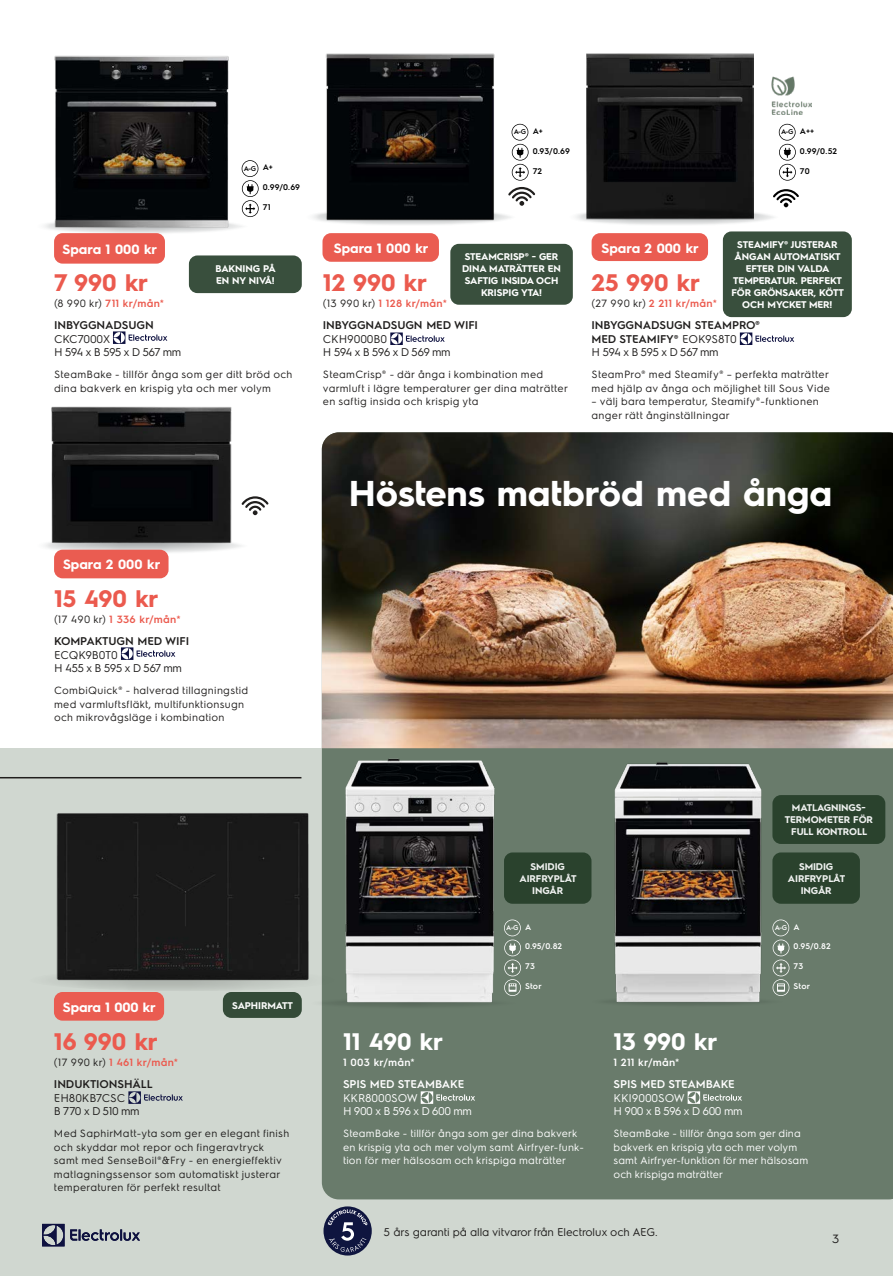
<style>
.page{position:relative;width:893px;height:1276px;background:#fff}
.page>*{position:absolute;margin:0;border:0;box-sizing:border-box;transform-origin:0 0}
.t1{font:700 36px "Electrolux Sans";color:#fff}
.t2{font:700 24px "Electrolux Sans";color:#eb5a4e}
.t3{font:700 24px "Electrolux Sans";color:#fff}
.t4{font:700 13.5px "Electrolux Sans";color:#fff}
.t5{font:12px "Electrolux Sans";color:#201e1d}
.t6{font:600 11.25px/13.5px "Electrolux Sans";letter-spacing:-.01em;color:#201e1d}
.t7{font:11.25px/13.5px "Electrolux Sans";letter-spacing:-.01em;color:#201e1d}
.t8{font:11.25px/13.5px "Electrolux Sans";letter-spacing:-.025em;color:#fff}
.t9{font:600 11.25px "Electrolux Sans";letter-spacing:-.01em;color:#fff}
.t10{font:11.25px/13.5px "Electrolux Sans";letter-spacing:-.04em;color:#201e1d}
.t11{font:11.25px/13.5px "Electrolux Sans";letter-spacing:-.045em;color:#201e1d}
.t12{font:10.5px/13.5px "Electrolux Sans";letter-spacing:.03em;color:#201e1d}
.t13{font:10.5px/13.5px "Electrolux Sans";letter-spacing:.01em;color:#fff}
.t14{font:600 10.5px "Electrolux Sans";letter-spacing:.03em;color:#eb5a4e}
.t15{font:600 10.5px "Electrolux Sans";letter-spacing:.03em;color:#fff}
.t16{font:700 9.75px/12px "Electrolux Sans";letter-spacing:-.01em;color:#fff;text-align:center}
.t17{font:600 8.25px "Electrolux Sans";letter-spacing:.01em;color:#000}
.t18{font:600 8.25px "Electrolux Sans";letter-spacing:.015em;color:#fff}
.t19{font:600 6.9px "Electrolux Sans";color:#000}
.t20{font:600 6.9px "Electrolux Sans";color:#fff}
.s1{font-weight:400;color:#201e1d}
.s2{font-size:8.25px}
.s3{font-weight:400}
</style>
<div class="page">
<div style="left:0;top:748px;width:893px;height:528px;background:#d0d7d0"></div>
<div style="left:322px;top:748px;width:571px;height:451px;background:#697b6b"></div>
<img style="left:322px;top:432px;width:571px;height:316px">
<img style="left:586px;top:53px;width:167px;height:158px">
<svg style="left:300px;top:207px;width:217px;height:21px"></svg>
<img style="left:46px;top:55px;width:192px;height:180px">
<svg style="left:30px;top:536px;width:221px;height:20px"></svg>
<img style="left:46px;top:406px;width:192px;height:144px">
<div style="left:56px;top:813px;width:253px;height:160px;background:#1a1a1a"></div>
<svg style="left:390px;top:332px;width:55px;height:13px"></svg>
<svg style="left:508px;top:187px;width:27px;height:19px"></svg>
<svg style="left:241px;top:496px;width:28px;height:19px"></svg>
<div style="left:592px;top:233px;width:116px;height:28px;background:#ea5c51;border-radius:9px"></div>
<svg style="left:740px;top:332px;width:54px;height:13px"></svg>
<div style="left:322px;top:233px;width:117px;height:29px;background:#ea5c51;border-radius:9px"></div>
<svg style="left:773px;top:189px;width:26px;height:18px"></svg>
<img style="left:771px;top:76px;width:41px;height:39px">
<svg style="left:688px;top:1091px;width:54px;height:13px"></svg>
<div style="left:584px;top:995px;width:203px;height:14px;background:#687a6a;border-radius:50%"></div>
<img style="left:606px;top:753px;width:165px;height:259px">
<svg style="left:302px;top:996px;width:220px;height:15px"></svg>
<img style="left:338px;top:752px;width:165px;height:258px">
<svg style="left:421px;top:1091px;width:54px;height:13px"></svg>
<svg style="left:504px;top:919px;width:17px;height:77px"></svg>
<svg style="left:772px;top:919px;width:17px;height:77px"></svg>
<div style="left:504px;top:852px;width:87px;height:51px;background:#2a422d;border-radius:9px"></div>
<div style="left:772px;top:852px;width:88px;height:51px;background:#2a422d;border-radius:9px"></div>
<div style="left:223px;top:992px;width:79px;height:26px;background:#344b38;border-radius:9px"></div>
<div style="left:772px;top:795px;width:113px;height:49px;background:#2a422d;border-radius:9px"></div>
<div style="left:450px;top:244px;width:123px;height:61px;background:#394f3d;border-radius:9px"></div>
<div style="left:723px;top:231px;width:129px;height:86px;background:#394f3d;border-radius:9px"></div>
<hr style="left:0;top:777px;width:301px;height:1px;background:#201e1d">
<svg style="left:26px;top:968px;width:316px;height:23px"></svg>
<img style="left:318px;top:53px;width:186px;height:175px">
<svg style="left:563px;top:207px;width:217px;height:21px"></svg>
<svg style="left:128px;top:1091px;width:55px;height:13px"></svg>
<div style="left:54px;top:992px;width:110px;height:28px;background:#ea5c51;border-radius:9px"></div>
<svg style="left:512px;top:124px;width:17px;height:57px"></svg>
<svg style="left:779px;top:124px;width:17px;height:57px"></svg>
<div style="left:54px;top:233px;width:111px;height:31px;background:#ea5c51;border-radius:9px"></div>
<div style="left:54px;top:550px;width:115px;height:28px;background:#ea5c51;border-radius:9px"></div>
<svg style="left:113px;top:331px;width:54px;height:13px"></svg>
<svg style="left:121px;top:647px;width:54px;height:13px"></svg>
<div style="left:189px;top:255px;width:113px;height:38px;background:#394f3d;border-radius:9px"></div>
<svg style="left:242px;top:160px;width:17px;height:57px"></svg>
<svg style="left:42px;top:1224px;width:98px;height:22px"></svg>
<svg style="left:323px;top:1206px;width:49px;height:49px"></svg>
<svg style="left:328px;top:1209px;width:39px;height:43px"></svg>
<p class="t4" style="left:63px;top:240px;width:96px">Spara 1 000 kr</p>
<h2 class="t2" style="left:54px;top:266px;width:96px">7 990 kr</h2>
<p class="t14" style="left:54px;top:296px;width:112px"><span class="s1">(8 990 kr)</span> 711 kr/mån*</p>
<p class="t19" style="left:244px;top:163px;width:31px">A-G <span class="s2">A+</span></p>
<p class="t17" style="left:263px;top:181px;width:39px">0.99/0.69</p>
<p class="t17" style="left:263px;top:201px;width:10px">71</p>
<p class="t16" style="left:215px;top:262px;width:62px;text-align:left">BAKNING PÅ<br>EN NY NIVÅ!</p>
<p class="t6" style="left:54px;top:318px;width:101px">INBYGGNADSUGN</p>
<p class="t11" style="left:54px;top:331px;width:129px">CKC7000X<br>H 594 x B 595 x D 567 mm</p>
<p class="t12" style="left:54px;top:367px;width:240px">SteamBake - tillför ånga som ger ditt bröd och dina bakverk en krispig yta och mer volym</p>
<p class="t4" style="left:63px;top:555px;width:99px">Spara 2 000 kr</p>
<h2 class="t2" style="left:54px;top:582px;width:106px">15 490 kr</h2>
<p class="t14" style="left:54px;top:612px;width:128px"><span class="s1">(17 490 kr)</span> 1 336 kr/mån*</p>
<p class="t6" style="left:54px;top:634px;width:137px">KOMPAKTUGN MED WIFI</p>
<p class="t10" style="left:54px;top:647px;width:129px">ECQK9B0T0<br>H 455 x B 595 x D 567 mm</p>
<p class="t12" style="left:54px;top:683px;width:196px">CombiQuick® - halverad tillagningstid med varmluftsfläkt, multifunktionsugn och mikrovågsläge i kombination</p>
<p class="t19" style="left:514px;top:127px;width:31px">A-G <span class="s2">A+</span></p>
<p class="t17" style="left:533px;top:145px;width:39px">0.93/0.69</p>
<p class="t17" style="left:533px;top:165px;width:11px">72</p>
<p class="t19" style="left:781px;top:127px;width:35px">A-G <span class="s2">A++</span></p>
<p class="t17" style="left:800px;top:145px;width:39px">0.99/0.52</p>
<p class="t17" style="left:800px;top:165px;width:11px">70</p>
<p class="t4" style="left:334px;top:238px;width:96px">Spara 1 000 kr</p>
<h2 class="t2" style="left:323px;top:266px;width:106px">12 990 kr</h2>
<p class="t14" style="left:323px;top:296px;width:125px"><span class="s1">(13 990 kr)</span> 1 128 kr/mån*</p>
<p class="t16" style="left:462px;top:250px;width:100px">STEAMCRISP® - GER<br>DINA MATRÄTTER EN<br>SAFTIG INSIDA OCH<br>KRISPIG YTA!</p>
<p class="t6" style="left:323px;top:318px;width:157px">INBYGGNADSUGN MED WIFI</p>
<p class="t7" style="left:323px;top:331px;width:129px">CKH9000B0<br>H 594 x B 596 x D 569 mm</p>
<p class="t12" style="left:323px;top:367px;width:246px">SteamCrisp® - där ånga i kombination med varmluft i lägre temperaturer ger dina maträtter en saftig insida och krispig yta</p>
<p class="t4" style="left:601px;top:238px;width:99px">Spara 2 000 kr</p>
<h2 class="t2" style="left:592px;top:266px;width:110px">25 990 kr</h2>
<p class="t14" style="left:592px;top:296px;width:127px"><span class="s1">(27 990 kr)</span> 2 211 kr/mån*</p>
<p class="t16" style="left:731px;top:238px;width:114px">STEAMIFY® JUSTERAR<br>ÅNGAN AUTOMATISKT<br>EFTER DIN VALDA<br>TEMPERATUR. PERFEKT<br>FÖR GRÖNSAKER, KÖTT<br>OCH MYCKET MER!</p>
<p class="t6" style="left:592px;top:318px;width:170px">INBYGGNADSUGN STEAMPRO®<br>MED STEAMIFY® <span class="s3">EOK9S8T0<br>H 594 x B 595 x D 567 mm</span></p>
<p class="t12" style="left:592px;top:367px;width:240px">SteamPro® med Steamify® – perfekta maträtter med hjälp av ånga och möjlighet till Sous Vide</p>
<p class="t12" style="left:592px;top:394px;width:229px">– välj bara temperatur, Steamify®-funktionen anger rätt ånginställningar</p>
<h1 class="t1" style="left:349px;top:468px;width:485px">Höstens matbröd med ånga</h1>
<p class="t4" style="left:63px;top:997px;width:94px">Spara 1 000 kr</p>
<h2 class="t2" style="left:54px;top:1025px;width:105px">16 990 kr</h2>
<p class="t14" style="left:54px;top:1054px;width:126px"><span class="s1">(17 990 kr)</span> 1 461 kr/mån*</p>
<p class="t16" style="left:232px;top:999px;width:62px">SAPHIRMATT</p>
<p class="t6" style="left:54px;top:1076px;width:100px">INDUKTIONSHÄLL</p>
<p class="t7" style="left:54px;top:1090px;width:87px">EH80KB7CSC<br>B 770 x D 510 mm</p>
<p class="t12" style="left:54px;top:1126px;width:237px">Med SaphirMatt-yta som ger en elegant finish och skyddar mot repor och fingeravtryck samt med SenseBoil®&amp;Fry - en energieffektiv matlagningssensor som automatiskt justerar temperaturen för perfekt resultat</p>
<p class="t16" style="left:785px;top:801px;width:90px">MATLAGNINGS-<br>TERMOMETER FÖR<br>FULL KONTROLL</p>
<p class="t16" style="left:519px;top:860px;width:59px">SMIDIG<br>AIRFRYPLÅT<br>INGÅR</p>
<p class="t16" style="left:788px;top:860px;width:59px">SMIDIG<br>AIRFRYPLÅT<br>INGÅR</p>
<h2 class="t3" style="left:343px;top:1025px;width:102px">11 490 kr</h2>
<p class="t15" style="left:343px;top:1054px;width:73px">1 003 kr/mån*</p>
<p class="t20" style="left:506px;top:922px;width:27px">A-G <span class="s2">A</span></p>
<p class="t18" style="left:525px;top:941px;width:39px">0.95/0.82</p>
<p class="t18" style="left:525px;top:960px;width:11px">73</p>
<p class="t18" style="left:525px;top:980px;width:18px">Stor</p>
<p class="t9" style="left:343px;top:1076px;width:123px">SPIS MED STEAMBAKE</p>
<p class="t8" style="left:343px;top:1090px;width:130px">KKR8000SOW<br>H 900 x B 596 x D 600 mm</p>
<p class="t13" style="left:343px;top:1126px;width:242px">SteamBake - tillför ånga som ger dina bakverk en krispig yta och mer volym samt Airfryer-funk&shy;tion för mer hälsosam och krispiga maträtter</p>
<h2 class="t3" style="left:614px;top:1025px;width:105px">13 990 kr</h2>
<p class="t15" style="left:614px;top:1054px;width:67px">1 211 kr/mån*</p>
<p class="t20" style="left:775px;top:922px;width:27px">A-G <span class="s2">A</span></p>
<p class="t18" style="left:794px;top:941px;width:39px">0.95/0.82</p>
<p class="t18" style="left:794px;top:960px;width:11px">73</p>
<p class="t18" style="left:794px;top:980px;width:18px">Stor</p>
<p class="t9" style="left:614px;top:1076px;width:123px">SPIS MED STEAMBAKE</p>
<p class="t8" style="left:614px;top:1090px;width:130px">KKI9000SOW<br>H 900 x B 596 x D 600 mm</p>
<p class="t13" style="left:614px;top:1126px;width:196px">SteamBake - tillför ånga som ger dina bakverk en krispig yta och mer volym samt Airfryer-funktion för mer hälsosam och krispiga maträtter</p>
<p class="t7" style="left:383px;top:1224px;width:276px">5 års garanti på alla vitvaror från Electrolux och AEG.</p>
<p class="t5" style="left:832px;top:1230px;width:9px">3</p>
</div>
